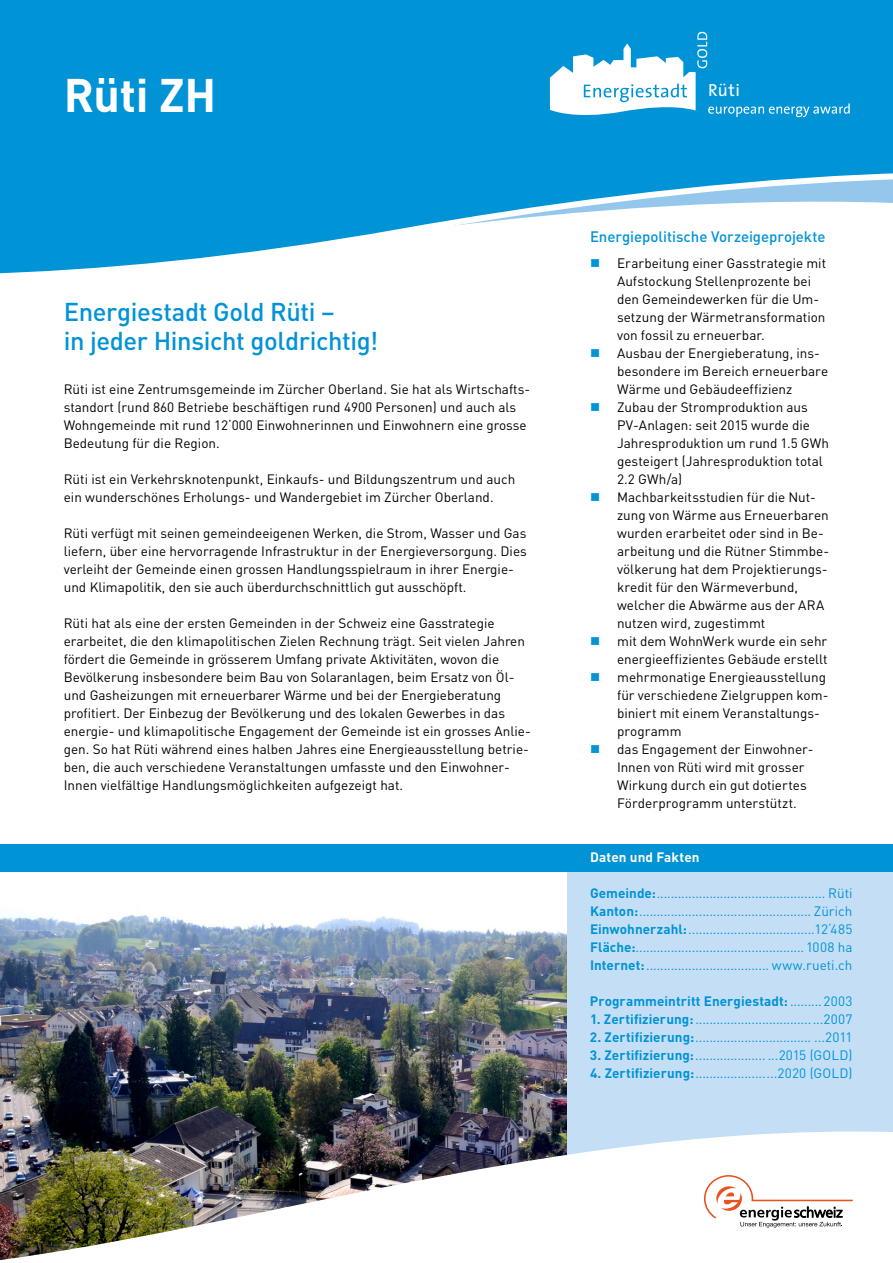
<style>
.page{position:relative;width:893px;height:1263px;background:#fff}
.page>*{position:absolute;margin:0;border:0;box-sizing:border-box;transform-origin:0 0}
.t1{font:700 46.5px "DIN Pro";letter-spacing:-.01em;color:#fff}
.t2{font:500 25.5px/28.5px "DIN Pro";letter-spacing:-.015em;color:#0093d6}
.t3{font:17.55px "The Sans";color:#fff}
.t4{font:500 15px "DINOT";letter-spacing:-.005em;color:#0093d6}
.t5{font:13.5px/18px "DIN Pro";color:#000}
.t6{font:13.5px/18px "DIN Pro";letter-spacing:.01em;color:#0093d6;text-align:justify}
.t7{font:700 13.5px "DIN Pro";letter-spacing:.005em;color:#0093d6}
.t8{font:700 13.5px "DIN Pro";letter-spacing:.01em;color:#fff}
.s1{font-weight:700}
.s2{font-weight:400}
</style>
<div class="page">
<svg style="left:0;top:0;width:893px;height:274px"></svg>
<div style="left:0;top:844px;width:893px;height:419px;background:#c4def5"></div>
<img style="left:0;top:871px;width:567px;height:260px">
<img style="left:0;top:1131px;width:893px;height:132px">
<svg style="left:703px;top:1174px;width:151px;height:53px;background:#eae0dd"></svg>
<div style="left:0;top:844px;width:893px;height:27px;background:#0093d6"></div>
<svg style="left:550px;top:32px;width:300px;height:88px"></svg>
<svg style="left:591px;top:259px;width:8px;height:8px"></svg>
<h1 class="t1" style="left:64px;top:64px;width:154px">Rüti ZH</h1>
<h2 class="t2" style="left:64px;top:296px;width:316px">Energiestadt Gold Rüti –<br>in jeder Hinsicht goldrichtig!</h2>
<p class="t5" style="left:64px;top:380px;width:468px">Rüti ist eine Zentrumsgemeinde im Zürcher Oberland. Sie hat als Wirtschafts&shy;standort (rund 860 Betriebe beschäftigen rund 4900 Personen) und auch als Wohngemeinde mit rund 12‘000 Einwohnerinnen und Einwohnern eine grosse Bedeutung für die Region.</p>
<p class="t5" style="left:64px;top:470px;width:453px">Rüti ist ein Verkehrsknotenpunkt, Einkaufs- und Bildungszentrum und auch ein wunderschönes Erholungs- und Wandergebiet im Zürcher Oberland.</p>
<p class="t5" style="left:64px;top:524px;width:465px">Rüti verfügt mit seinen gemeindeeigenen Werken, die Strom, Wasser und Gas liefern, über eine hervorragende Infrastruktur in der Energieversorgung. Dies verleiht der Gemeinde einen grossen Handlungsspielraum in ihrer Energie&shy;und Klimapolitik, den sie auch überdurchschnittlich gut ausschöpft.</p>
<p class="t5" style="left:64px;top:614px;width:468px">Rüti hat als eine der ersten Gemeinden in der Schweiz eine Gasstrategie erarbeitet, die den klimapolitischen Zielen Rechnung trägt. Seit vielen Jahren fördert die Gemeinde in grösserem Umfang private Aktivitäten, wovon die Bevölkerung insbesondere beim Bau von Solaranlagen, beim Ersatz von Öl&shy;und Gasheizungen mit erneuerbarer Wärme und bei der Energieberatung profitiert. Der Einbezug der Bevölkerung und des lokalen Gewerbes in das energie- und klimapolitische Engagement der Gemeinde ist ein grosses Anlie&shy;gen. So hat Rüti während eines halben Jahres eine Energieausstellung betrie&shy;ben, die auch verschiedene Veranstaltungen umfasste und den Einwohner-Innen vielfältige Handlungsmöglichkeiten aufgezeigt hat.</p>
<p class="t3" style="left:708px;top:76px;width:33px">Rüti</p>
<p class="t4" style="left:590px;top:227px;width:237px">Energiepolitische Vorzeigeprojekte</p>
<p class="t5" style="left:617px;top:254px;width:214px">Erarbeitung einer Gasstrategie mit<br>Aufstockung Stellenprozente bei den Gemeindewerken für die Um&shy;setzung der Wärmetransformation von fossil zu erneuerbar.<br>Ausbau der Energieberatung, ins&shy;besondere im Bereich erneuerbare<br>Wärme und Gebäudeeffizienz<br>Zubau der Stromproduktion aus<br>PV-Anlagen: seit 2015 wurde die<br>Jahresproduktion um rund 1.5 GWh gesteigert (Jahresproduktion total<br>2.2 GWh/a)<br>Machbarkeitsstudien für die Nut&shy;zung von Wärme aus Erneuerbaren wurden erarbeitet oder sind in Be&shy;arbeitung und die Rütner Stimmbe&shy;völkerung hat dem Projektierungs&shy;kredit für den Wärmeverbund, welcher die Abwärme aus der ARA nutzen wird, zugestimmt<br>mit dem WohnWerk wurde ein sehr energieeffizientes Gebäude erstellt mehrmonatige Energieausstellung für verschiedene Zielgruppen kom&shy;biniert mit einem Veranstaltungs&shy;programm<br>das Engagement der Einwohner-<br>Innen von Rüti wird mit grosser<br>Wirkung durch ein gut dotiertes<br>Förderprogramm unterstützt.</p>
<p class="t8" style="left:590px;top:848px;width:111px">Daten und Fakten</p>
<p class="t6" style="left:590px;top:884px;width:264px"><span class="s1">Gemeinde:</span>................................................ Rüti <span class="s1">Kanton:</span>................................................. Zürich <span class="s1">Einwohnerzahl:</span>....................................12‘485<br><span class="s1">Fläche:</span>................................................ 1008 ha <span class="s1">Internet:</span>................................... www.rueti.ch</p>
<p class="t7" style="left:590px;top:992px;width:264px">Programmeintritt Energiestadt:<span class="s2">.........2003</span></p>
<p class="t6" style="left:590px;top:1010px;width:264px"><span class="s1">1. Zertifizierung:</span>....................................2007</p>
<p class="t6" style="left:590px;top:1028px;width:264px"><span class="s1">2. Zertifizierung:</span>................................. ...2011</p>
<p class="t6" style="left:590px;top:1046px;width:264px"><span class="s1">3. Zertifizierung:</span>.................... ...2015 (GOLD)</p>
<p class="t6" style="left:590px;top:1064px;width:264px"><span class="s1">4. Zertifizierung:</span>.......................2020 (GOLD)</p>
</div>
